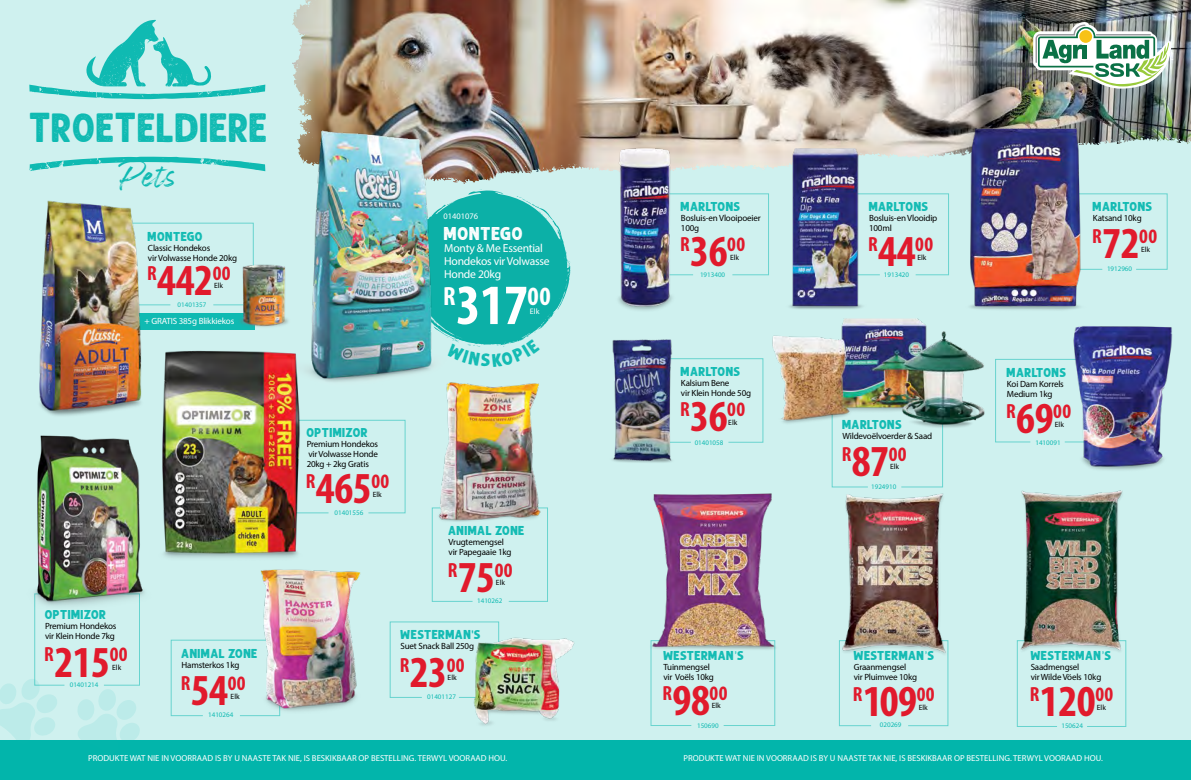
<style>
.page{position:relative;width:1191px;height:780px;background:#fff}
.page>*{position:absolute;margin:0;border:0;box-sizing:border-box;transform-origin:0 0}
.t1{font:44.6px "Balbeer Rustic";color:#0fbab2;scale:.94 1}
.t2{font:33.8px "Heritage";color:#0fbab2}
.t3{font:700 condensed 26.5px "Myriad Pro";color:#fff}
.t4{font:700 condensed 20.5px "Myriad Pro";letter-spacing:.02em;color:#e11a2c}
.t5{font:17.2px "Balbeer Rustic";letter-spacing:.03em;color:#fff}
.t6{font:12px "Balbeer Rustic";letter-spacing:.03em;color:#0fbab2}
.t7{font:11.6px/12.9px "Myriad Pro";letter-spacing:-.02em;color:#fff}
.t8{font:9px/10px "Myriad Pro";letter-spacing:-.02em;color:#000}
.t9{font:9px "Myriad Pro";letter-spacing:-.02em;color:#fff}
.t10{font:8.7px "Myriad Pro";color:#fff}
.t11{font:8.5px "Myriad Pro";color:#fff}
.t12{font:8px "Myriad Pro";color:#fff}
.t13{font:7.6px "Myriad Pro";color:#000}
.t14{font:7px "Myriad Pro";color:#0fbab2}
.s1{font-size:44.4px}
.s2{font-size:57.3px}
.s3{font-family:"Arial"}
</style>
<div class="page">
<img style="left:0;top:0;width:1191px;height:740px">
<div style="left:0;top:740px;width:1191px;height:40px;background:#02b5ab"></div>
<div style="left:312px;top:419px;width:94px;height:95px;background:#cff1ef"></div>
<div style="left:1102px;top:193px;width:66px;height:77px;background:#cff1ef"></div>
<div style="left:170px;top:639px;width:73px;height:77px;background:#cff1ef"></div>
<div style="left:169px;top:222px;width:85px;height:84px;background:#cff1ef"></div>
<div style="left:831px;top:437px;width:112px;height:51px;background:#cff1ef"></div>
<svg style="left:29px;top:156px;width:236px;height:15px;background:#89ddd8"></svg>
<svg style="left:29px;top:20px;width:236px;height:79px;background:#a3e4e1"></svg>
<svg style="left:0;top:593px;width:140px;height:147px;background:#c9efed"></svg>
<div style="left:431px;top:524px;width:117px;height:78px;background:#cff1ef"></div>
<img style="left:428px;top:378px;width:123px;height:146px">
<img style="left:765px;top:305px;width:226px;height:132px">
<div style="left:994px;top:358px;width:62px;height:85px;background:#cff1ef"></div>
<img style="left:1056px;top:314px;width:129px;height:162px">
<img style="left:155px;top:345px;width:157px;height:217px">
<img style="left:26px;top:428px;width:129px;height:180px">
<div style="left:686px;top:193px;width:83px;height:83px;background:#cff1ef"></div>
<div style="left:389px;top:621px;width:110px;height:77px;background:#cff1ef"></div>
<img style="left:458px;top:622px;width:129px;height:114px">
<div style="left:1016px;top:653px;width:110px;height:74px;background:#cff1ef"></div>
<img style="left:989px;top:487px;width:165px;height:166px">
<div style="left:650px;top:653px;width:125px;height:73px;background:#cff1ef"></div>
<img style="left:642px;top:481px;width:152px;height:172px">
<div style="left:838px;top:655px;width:111px;height:71px;background:#cff1ef"></div>
<img style="left:812px;top:490px;width:164px;height:165px">
<img style="left:243px;top:562px;width:119px;height:156px">
<div style="left:690px;top:357px;width:74px;height:86px;background:#cff1ef"></div>
<img style="left:594px;top:332px;width:96px;height:135px">
<div style="left:135px;top:313px;width:119px;height:17px;background:#0fbab2"></div>
<img style="left:0;top:182px;width:169px;height:246px">
<img style="left:237px;top:261px;width:55px;height:71px">
<img style="left:292px;top:0;width:16px;height:64px">
<img style="left:1033px;top:22px;width:139px;height:67px">
<img style="left:602px;top:137px;width:84px;height:180px">
<img style="left:950px;top:117px;width:152px;height:199px">
<div style="left:879px;top:193px;width:70px;height:83px;background:#cff1ef"></div>
<img style="left:771px;top:136px;width:108px;height:182px">
<img style="left:292px;top:119px;width:166px;height:288px">
<svg style="left:410px;top:189px;width:160px;height:178px;background:#4ac0ba"></svg>
<h1 class="t1" style="left:30px;top:101px;width:256px">troeteldiere</h1>
<h2 class="t2" style="left:125px;top:152px;width:55px">Pets</h2>
<h3 class="t6" style="left:148px;top:229px;width:57px">MONTEGO</h3>
<p class="t8" style="left:148px;top:242px;width:91px">Classic Hondekos<br>vir Volwasse Honde 20kg</p>
<h3 class="t4" style="left:147px;top:260px;width:85px">R<span class="s1">442</span>00</h3>
<p class="t14" style="left:178px;top:300px;width:30px">01401357</p>
<p class="t13" style="left:214px;top:281px;width:11px">Elk</p>
<p class="t9" style="left:145px;top:316px;width:91px">+ GRATIS 385g Blikkiekos</p>
<h3 class="t6" style="left:45px;top:608px;width:63px">OPTIMIZOR</h3>
<p class="t8" style="left:45px;top:621px;width:73px">Premium Hondekos vir Klein Honde 7kg</p>
<h3 class="t4" style="left:44px;top:641px;width:85px">R<span class="s1">215</span>00</h3>
<p class="t14" style="left:70px;top:680px;width:30px">01401214</p>
<p class="t13" style="left:112px;top:663px;width:11px">Elk</p>
<h3 class="t6" style="left:181px;top:646px;width:78px">ANIMAL ZONE</h3>
<p class="t8" style="left:181px;top:659px;width:59px">Hamsterkos 1kg</p>
<h3 class="t4" style="left:181px;top:670px;width:66px">R<span class="s1">54</span>00</h3>
<p class="t14" style="left:208px;top:710px;width:27px">1410264</p>
<p class="t13" style="left:231px;top:691px;width:11px">Elk</p>
<p class="t11" style="left:443px;top:211px;width:36px">01401076</p>
<h3 class="t5" style="left:444px;top:223px;width:81px">MONTEGO</h3>
<p class="t7" style="left:444px;top:242px;width:107px">Monty &amp; Me Essential<br>Hondekos vir Volwasse<br>Honde 20kg</p>
<h3 class="t3" style="left:443px;top:279px;width:109px">R<span class="s2">317</span>00</h3>
<p class="t12" style="left:530px;top:306px;width:11px">Elk</p>
<h3 class="t6" style="left:307px;top:426px;width:63px">OPTIMIZOR</h3>
<p class="t8" style="left:307px;top:439px;width:73px;text-align:justify">Premium Hondekos vir Volwasse Honde 20kg + 2kg Gratis</p>
<h3 class="t4" style="left:306px;top:468px;width:85px">R<span class="s1">465</span>00</h3>
<p class="t14" style="left:334px;top:508px;width:30px">01401556</p>
<p class="t13" style="left:373px;top:490px;width:11px">Elk</p>
<h3 class="t6" style="left:448px;top:524px;width:78px">ANIMAL ZONE</h3>
<p class="t8" style="left:448px;top:537px;width:65px">Vrugtemengsel vir Papegaaie 1kg</p>
<h3 class="t4" style="left:448px;top:557px;width:66px">R<span class="s1">75</span>00</h3>
<p class="t14" style="left:477px;top:596px;width:27px">1410262</p>
<p class="t13" style="left:496px;top:578px;width:11px">Elk</p>
<h3 class="t6" style="left:400px;top:628px;width:82px">WESTERMAN<span class="s3">'</span>S</h3>
<p class="t8" style="left:400px;top:641px;width:75px">Suet Snack Ball 250g</p>
<h3 class="t4" style="left:400px;top:651px;width:66px">R<span class="s1">23</span>00</h3>
<p class="t14" style="left:427px;top:692px;width:30px">01401127</p>
<p class="t13" style="left:447px;top:673px;width:11px">Elk</p>
<h3 class="t6" style="left:681px;top:200px;width:61px">MARLTONS</h3>
<p class="t8" style="left:681px;top:213px;width:81px">Bosluis-en Vlooipoeier<br>100g</p>
<h3 class="t4" style="left:680px;top:231px;width:66px">R<span class="s1">36</span>00</h3>
<p class="t14" style="left:700px;top:270px;width:27px">1913400</p>
<p class="t13" style="left:730px;top:253px;width:11px">Elk</p>
<h3 class="t6" style="left:869px;top:200px;width:61px">MARLTONS</h3>
<p class="t8" style="left:869px;top:213px;width:70px">Bosluis-en Vlooidip<br>100ml</p>
<h3 class="t4" style="left:868px;top:231px;width:66px">R<span class="s1">44</span>00</h3>
<p class="t14" style="left:884px;top:270px;width:27px">1913420</p>
<p class="t13" style="left:917px;top:253px;width:11px">Elk</p>
<h3 class="t6" style="left:1093px;top:200px;width:61px">MARLTONS</h3>
<p class="t8" style="left:1093px;top:213px;width:50px">Katsand 10kg</p>
<h3 class="t4" style="left:1092px;top:224px;width:66px">R<span class="s1">72</span>00</h3>
<p class="t14" style="left:1107px;top:264px;width:27px">1912960</p>
<p class="t13" style="left:1141px;top:245px;width:11px">Elk</p>
<h3 class="t6" style="left:681px;top:365px;width:61px">MARLTONS</h3>
<p class="t8" style="left:681px;top:378px;width:72px">Kalsium Bene<br>vir Klein Honde 50g</p>
<h3 class="t4" style="left:680px;top:396px;width:66px">R<span class="s1">36</span>00</h3>
<p class="t14" style="left:694px;top:438px;width:30px">01401058</p>
<h3 class="t6" style="left:1007px;top:365px;width:61px">MARLTONS</h3>
<p class="t8" style="left:1007px;top:378px;width:58px">Koi Dam Korrels<br>Medium 1kg</p>
<h3 class="t4" style="left:1006px;top:398px;width:66px">R<span class="s1">69</span>00</h3>
<p class="t14" style="left:1035px;top:438px;width:27px">1410091</p>
<p class="t13" style="left:728px;top:417px;width:11px">Elk</p>
<p class="t13" style="left:1054px;top:419px;width:11px">Elk</p>
<h3 class="t6" style="left:842px;top:418px;width:61px">MARLTONS</h3>
<p class="t8" style="left:842px;top:431px;width:91px">Wildevoëlvoerder &amp; Saad</p>
<h3 class="t4" style="left:841px;top:441px;width:66px">R<span class="s1">87</span>00</h3>
<p class="t14" style="left:871px;top:482px;width:27px">1924910</p>
<p class="t13" style="left:890px;top:462px;width:11px">Elk</p>
<h3 class="t6" style="left:663px;top:649px;width:82px">WESTERMAN<span class="s3">’</span>S</h3>
<p class="t8" style="left:663px;top:662px;width:52px">Tuinmengsel vir Voëls 10kg</p>
<h3 class="t4" style="left:662px;top:680px;width:66px">R<span class="s1">98</span>00</h3>
<p class="t14" style="left:697px;top:721px;width:23px">150690</p>
<p class="t13" style="left:712px;top:700px;width:11px">Elk</p>
<h3 class="t6" style="left:853px;top:648px;width:82px">WESTERMAN<span class="s3">’</span>S</h3>
<p class="t8" style="left:853px;top:661px;width:65px">Graanmengsel vir Pluimvee 10kg</p>
<h3 class="t4" style="left:853px;top:681px;width:83px">R<span class="s1">109</span>00</h3>
<p class="t14" style="left:880px;top:720px;width:23px">020269</p>
<p class="t13" style="left:918px;top:702px;width:11px">Elk</p>
<h3 class="t6" style="left:1030px;top:648px;width:82px">WESTERMAN<span class="s3">’</span>S</h3>
<p class="t8" style="left:1030px;top:661px;width:72px">Saadmengsel<br>vir Wilde Vöels 10kg</p>
<h3 class="t4" style="left:1030px;top:681px;width:85px">R<span class="s1">120</span>00</h3>
<p class="t14" style="left:1061px;top:721px;width:23px">150624</p>
<p class="t13" style="left:1096px;top:702px;width:11px">Elk</p>
<p class="t10" style="left:88px;top:753px;width:421px">PRODUKTE WAT NIE IN VOORRAAD IS BY U NAASTE TAK NIE, IS BESKIKBAAR OP BESTELLING. TERWYL VOORAAD HOU.</p>
<p class="t10" style="left:683px;top:753px;width:421px">PRODUKTE WAT NIE IN VOORRAAD IS BY U NAASTE TAK NIE, IS BESKIKBAAR OP BESTELLING. TERWYL VOORAAD HOU.</p>
</div>
